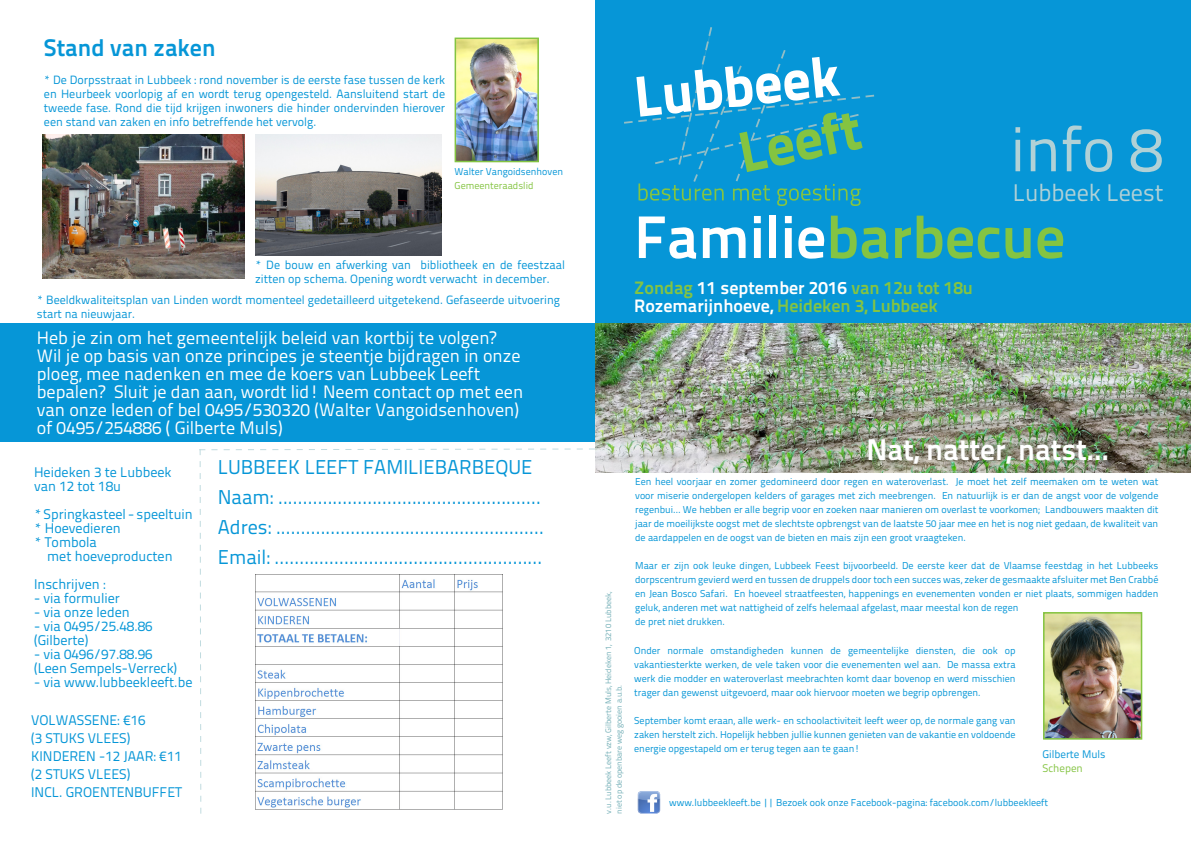
<style>
.page{position:relative;width:1191px;height:842px;background:#fff}
.page>*{position:absolute;margin:0;border:0;box-sizing:border-box;transform-origin:0 0}
.t1{font:63px "Titillium Text 22 L";color:#b1d1d6}
.t2{font:700 60px "Titillium Text 22 L";color:#84c442}
.t3{font:700 30px "Titillium Text 22 L";color:#fff}
.t4{font:700 24px "Titillium Text 22 L";color:#0696d7}
.t5{font:24px "Titillium Text 22 L";color:#b1d1d6}
.t6{font:20px "Titillium Text 22 L";color:#0696d7}
.t7{font:18px/18px "Titillium Text 22 L";color:#fff}
.t8{font:700 18px/18px "Titillium Text 22 L";color:#84c442}
.t9{font:14px "Titillium Text 22 L";color:#0696d7}
.t10{font:12px/14px "Titillium Text 22 L";color:#0696d7}
.t11{font:11px "Titillium Text 22 L";color:#0696d7}
.t12{font:11px "Titillium Text 22 L";color:#84c442}
.t13{font:10px/14px "Titillium Text 22 L";color:#0696d7;text-align:justify}
.t14{font:10px "Titillium Text 22 L";color:#84c442}
.t15{font:8px "Titillium Text 22 L";letter-spacing:-.005em;color:#72aeb6}
.s1{color:#0696d7}
.s2{color:#fff}
</style>
<div class="page">
<div style="left:595px;top:0;width:596px;height:442px;background:#0696d7"></div>
<svg style="left:624px;top:27px;width:250px;height:179px"></svg>
<img style="left:637px;top:791px;width:23px;height:23px">
<div style="left:0;top:324px;width:595px;height:118px;background:#0696d7"></div>
<svg style="left:199px;top:448px;width:396px;height:366px"></svg>
<img style="left:1046px;top:615px;width:93px;height:122px">
<div style="left:1043px;top:612px;width:99px;height:128px;border:2px solid #84c442"></div>
<img style="left:595px;top:324px;width:596px;height:149px">
<img style="left:255px;top:575px;width:248px;height:234px">
<img style="left:457px;top:41px;width:79px;height:118px">
<div style="left:454px;top:38px;width:85px;height:124px;border:2px solid #84c442"></div>
<img style="left:255px;top:135px;width:186px;height:120px">
<img style="left:43px;top:135px;width:201px;height:144px">
<p class="t4" style="left:44px;top:29px;width:173px">Stand van zaken</p>
<p class="t10" style="left:44px;top:72px;width:403px;text-align:justify">* De Dorpsstraat in Lubbeek : rond november is de eerste fase tussen de kerk en Heurbeek voorlopig af en wordt terug opengesteld. Aansluitend start de tweede fase. Rond die tijd krijgen inwoners die hinder ondervinden hierover een stand van zaken en info betreffende het vervolg.</p>
<p class="t13" style="left:454px;top:164px;width:110px">Walter Vangoidsenhoven</p>
<p class="t14" style="left:454px;top:178px;width:80px">Gemeenteraadslid</p>
<p class="t10" style="left:255px;top:257px;width:311px">* De bouw en afwerking van bibliotheek en de feestzaal zitten op schema. Opening wordt verwacht in december.</p>
<p class="t10" style="left:37px;top:292px;width:524px">* Beeldkwaliteitsplan van Linden wordt momenteel gedetailleerd uitgetekend. Gefaseerde uitvoering start na nieuwjaar.</p>
<p class="t7" style="left:37px;top:328px;width:488px">Heb je zin om het gemeentelijk beleid van kortbij te volgen?<br>Wil je op basis van onze principes je steentje bijdragen in onze ploeg, mee nadenken en mee de koers van Lubbeek Leeft bepalen? Sluit je dan aan, wordt lid! Neem contact op met een van onze leden of bel 0495/530320 (Walter Vangoidsenhoven) of 0495/254886 ( Gilberte Muls)</p>
<p class="t6" style="left:218px;top:452px;width:316px">LUBBEEK LEEFT FAMILIEBARBEQUE</p>
<p class="t6" style="left:218px;top:482px;width:325px">Naam: .....................................................</p>
<p class="t6" style="left:218px;top:512px;width:328px">Adres: ......................................................</p>
<p class="t6" style="left:218px;top:542px;width:326px">Email: ......................................................</p>
<p class="t9" style="left:34px;top:461px;width:139px">Heideken 3 te Lubbeek</p>
<p class="t9" style="left:34px;top:475px;width:88px">van 12 tot 18u</p>
<p class="t9" style="left:34px;top:503px;width:160px">* Springkasteel - speeltuin</p>
<p class="t9" style="left:34px;top:517px;width:88px">* Hoevedieren</p>
<p class="t9" style="left:34px;top:531px;width:64px">* Tombola</p>
<p class="t9" style="left:47px;top:545px;width:127px">met hoeveproducten</p>
<p class="t9" style="left:34px;top:573px;width:73px">Inschrijven :</p>
<p class="t9" style="left:34px;top:587px;width:87px">- via formulier</p>
<p class="t9" style="left:34px;top:601px;width:97px">- via onze leden</p>
<p class="t9" style="left:34px;top:615px;width:120px">- via 0495/25.48.86</p>
<p class="t9" style="left:34px;top:629px;width:56px">(Gilberte)</p>
<p class="t9" style="left:34px;top:643px;width:120px">- via 0496/97.88.96</p>
<p class="t9" style="left:34px;top:657px;width:145px">(Leen Sempels-Verreck)</p>
<p class="t9" style="left:34px;top:671px;width:160px">- via www.lubbeekleeft.be</p>
<p class="t9" style="left:31px;top:710px;width:116px">VOLWASSENE: €16</p>
<p class="t9" style="left:31px;top:728px;width:101px">(3 STUKS VLEES)</p>
<p class="t9" style="left:31px;top:746px;width:152px">KINDEREN -12 JAAR: €11</p>
<p class="t9" style="left:31px;top:764px;width:101px">(2 STUKS VLEES)</p>
<p class="t9" style="left:31px;top:782px;width:152px">INCL. GROENTENBUFFET</p>
<p class="t1" style="left:1010px;top:103px;width:155px">info <span class="s1">1</span></p>
<p class="t5" style="left:1012px;top:175px;width:152px">Lubbeek Leest</p>
<p class="t1" style="left:1129px;top:103px;width:35px">8</p>
<p class="t2" style="left:634px;top:191px;width:433px"><span class="s2">Familie</span>barbecue</p>
<p class="t8" style="left:634px;top:278px;width:340px">Zondag <span class="s2">11 september 2016</span> van 12u tot 18u<br><span class="s2">Rozemarijnhoeve,</span> Heideken 3, Lubbeek</p>
<p class="t15" style="left:602px;top:814px;width:223px;rotate:-90deg">v.u. Lubbeek Leeft vzw, Gilberte Muls, Heideken 1, 3210 Lubbeek,</p>
<p class="t15" style="left:613px;top:814px;width:131px;rotate:-90deg">niet op de openbare weg gooien a.u.b.</p>
<p class="t3" style="left:866px;top:426px;width:244px">Nat, natter, natst...</p>
<p class="t13" style="left:635px;top:474px;width:525px">Een heel voorjaar en zomer gedomineerd door regen en wateroverlast. Je moet het zelf meemaken om te weten wat voor miserie ondergelopen kelders of garages met zich meebrengen. En natuurlijk is er dan de angst voor de volgende regenbui… We hebben er alle begrip voor en zoeken naar manieren om overlast te voorkomen; Landbouwers maakten dit jaar de moeilijkste oogst met de slechtste opbrengst van de laatste 50 jaar mee en het is nog niet gedaan, de kwaliteit van de aardappelen en de oogst van de bieten en mais zijn een groot vraagteken.</p>
<p class="t13" style="left:635px;top:558px;width:525px">Maar er zijn ook leuke dingen, Lubbeek Feest bijvoorbeeld. De eerste keer dat de Vlaamse feestdag in het Lubbeeks dorpscentrum gevierd werd en tussen de druppels door toch een succes was, zeker de gesmaakte afsluiter met Ben Crabbé en Jean Bosco Safari. En hoeveel straatfeesten, happenings en evenementen vonden er niet plaats, sommigen hadden geluk, anderen met wat nattigheid of zelfs helemaal afgelast, maar meestal kon de regen</p>
<p class="t13" style="left:635px;top:614px;width:91px">de pret niet drukken.</p>
<p class="t13" style="left:634px;top:643px;width:383px">Onder normale omstandigheden kunnen de gemeentelijke diensten, die ook op vakantiesterkte werken, de vele taken voor die evenementen wel aan. De massa extra werk die modder en wateroverlast meebrachten komt daar bovenop en werd misschien trager dan gewenst uitgevoerd, maar ook hiervoor moeten we begrip opbrengen.</p>
<p class="t13" style="left:634px;top:713px;width:383px">September komt eraan, alle werk- en schoolactiviteit leeft weer op, de normale gang van zaken herstelt zich. Hopelijk hebben jullie kunnen genieten van de vakantie en voldoende energie opgestapeld om er terug tegen aan te gaan!</p>
<p class="t11" style="left:1042px;top:745px;width:65px">Gilberte Muls</p>
<p class="t12" style="left:1042px;top:759px;width:42px">Schepen</p>
<p class="t13" style="left:669px;top:795px;width:380px">www.lubbeekleeft.be || Bezoek ook onze Facebook-pagina: facebook.com/lubbeekleeft</p>
</div>
